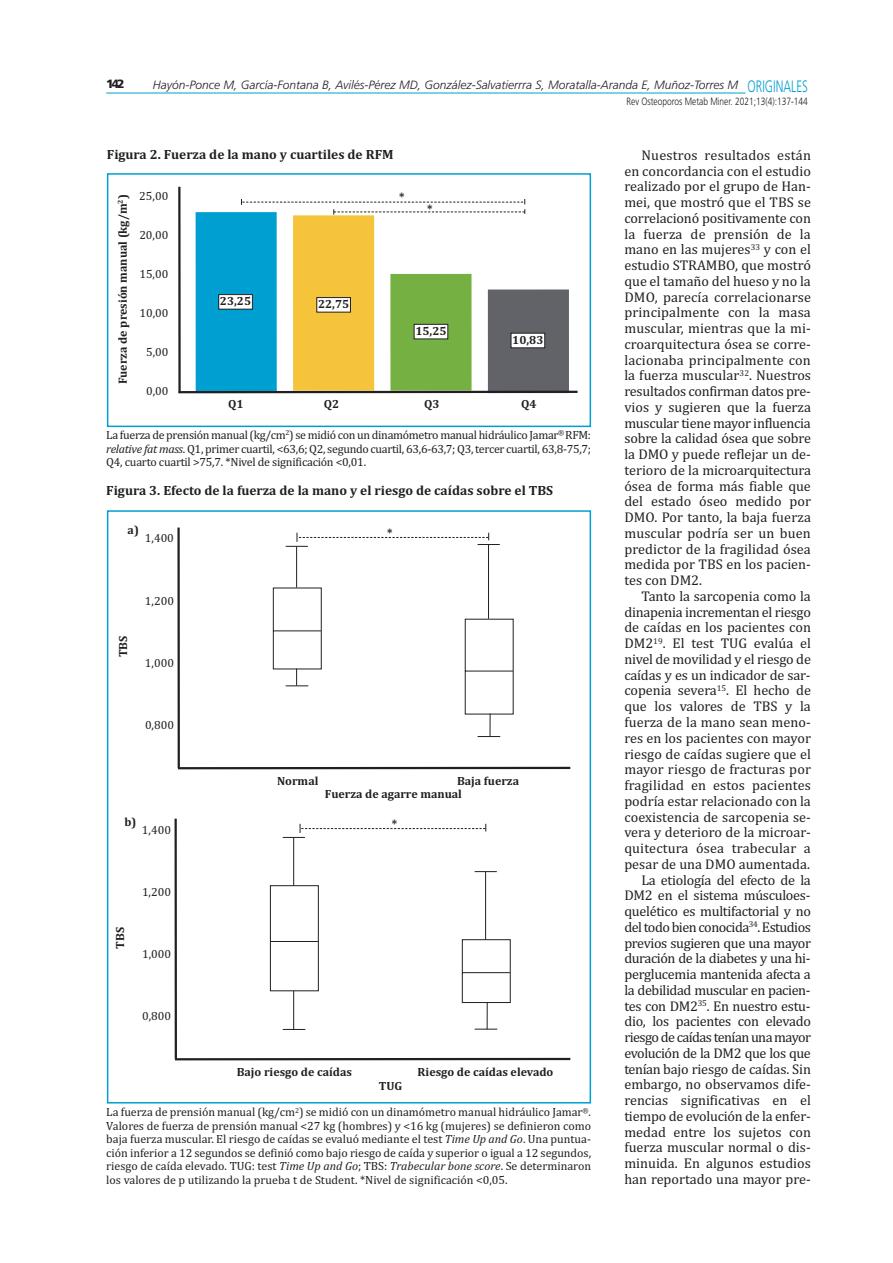
<style>
.page{position:relative;width:893px;height:1263px;background:#fff}
.page>*{position:absolute;margin:0;border:0;box-sizing:border-box;transform-origin:0 0}
.t1{font:300 16.5px "Frutiger";color:#009fd2;scale:.7 1}
.t2{font:14.25px/15.8px "Cambria";letter-spacing:-.01em;color:#231f20;text-align:justify}
.t3{font:700 13.5px "Cambria";color:#231f20}
.t4{font:12px/13.5px "Cambria";color:#231f20;text-align:justify}
.t5{font:700 12px/14px "Cambria";color:#231f20}
.t6{font:italic 300 12px "Frutiger";color:#231f20}
.t7{font:900 12px "Frutiger";color:#231f20}
.t8{font:300 10.5px "Frutiger";color:#231f20;scale:.8 1}
.s1{font-style:italic}
</style>
<div class="page">
<hr style="left:106px;top:93px;width:639px;height:1px;background:#009fd2">
<div style="left:107px;top:173px;width:484px;height:254px;border:2px solid #009fd2"></div>
<div style="left:107px;top:510px;width:484px;height:593px;border:2px solid #009fd2"></div>
<hr style="left:177px;top:527px;width:3px;height:241px;background:#231f20">
<hr style="left:178px;top:767px;width:392px;height:2px;background:#231f20">
<svg style="left:272px;top:533px;width:242px;height:204px"></svg>
<hr style="left:175px;top:819px;width:2px;height:240px;background:#231f20">
<hr style="left:175px;top:1058px;width:395px;height:2px;background:#231f20">
<svg style="left:269px;top:824px;width:242px;height:206px"></svg>
<hr style="left:178px;top:187px;width:3px;height:206px;background:#231f20">
<div style="left:196px;top:212px;width:81px;height:181px;background:#009fd2"></div>
<div style="left:219px;top:295px;width:33px;height:14px;background:#fff"></div>
<div style="left:218px;top:294px;width:35px;height:15px;border:1px solid #231f20"></div>
<div style="left:293px;top:215px;width:81px;height:176px;background:#f5c43b"></div>
<div style="left:317px;top:298px;width:33px;height:14px;background:#fff"></div>
<div style="left:316px;top:297px;width:35px;height:15px;border:1px solid #231f20"></div>
<div style="left:390px;top:274px;width:82px;height:117px;background:#74b042"></div>
<div style="left:414px;top:324px;width:34px;height:15px;background:#fff"></div>
<div style="left:414px;top:324px;width:34px;height:15px;border:1px solid #231f20"></div>
<div style="left:488px;top:289px;width:81px;height:104px;background:#616368"></div>
<div style="left:511px;top:333px;width:34px;height:15px;background:#fff"></div>
<hr style="left:179px;top:391px;width:399px;height:2px;background:#231f20">
<svg style="left:241px;top:199px;width:284px;height:16px"></svg>
<p class="t7" style="left:106px;top:79px;width:20px">142</p>
<p class="t6" style="left:153px;top:80px;width:587px">Hayón-Ponce M, García-Fontana B, Avilés-Pérez MD, González-Salvatierrra S, Moratalla-Aranda E, Muñoz-Torres M</p>
<p class="t8" style="left:627px;top:97px;width:228px">Rev Osteoporos Metab Miner. 2021;13(4):137-144</p>
<p class="t1" style="left:748px;top:79px;width:88px">ORIGINALES</p>
<p class="t3" style="left:107px;top:150px;width:288px">Figura 2. Fuerza de la mano y cuartiles de RFM</p>
<p class="t5" style="left:117px;top:384px;width:191px;rotate:-90deg">Fuerza de presión manual (kg/m<sup>2</sup>)</p>
<p class="t4" style="left:139px;top:191px;width:31px">25,00</p>
<p class="t4" style="left:139px;top:230px;width:31px">20,00</p>
<p class="t4" style="left:139px;top:269px;width:31px">15,00</p>
<p class="t4" style="left:139px;top:308px;width:31px">10,00</p>
<p class="t4" style="left:146px;top:347px;width:24px">5,00</p>
<p class="t4" style="left:146px;top:386px;width:24px">0,00</p>
<p class="t5" style="left:220px;top:295px;width:33px">23,25</p>
<p class="t5" style="left:318px;top:298px;width:33px">22,75</p>
<p class="t5" style="left:399px;top:191px;width:7px">*</p>
<p class="t5" style="left:427px;top:203px;width:7px">*</p>
<p class="t5" style="left:415px;top:325px;width:33px">15,25</p>
<p class="t5" style="left:512px;top:334px;width:33px">10,83</p>
<p class="t5" style="left:228px;top:398px;width:17px">Q1</p>
<p class="t5" style="left:324px;top:398px;width:17px">Q2</p>
<p class="t5" style="left:424px;top:398px;width:17px">Q3</p>
<p class="t5" style="left:521px;top:398px;width:17px">Q4</p>
<p class="t4" style="left:106px;top:429px;width:486px">La fuerza de prensión manual (kg/cm<sup>2</sup>) se midió con un dinamómetro manual hidráulico Jamar<sup>®</sup> RFM: <span class="s1">relative fat mass</span>. Q1, primer cuartil, &lt;63,6; Q2, segundo cuartil, 63,6‐63,7; Q3, tercer cuartil, 63,8‐75,7; Q4, cuarto cuartil &gt;75,7. *Nivel de significación &lt;0,01.</p>
<p class="t3" style="left:106px;top:486px;width:448px">Figura 3. Efecto de la fuerza de la mano y el riesgo de caídas sobre el TBS</p>
<p class="t4" style="left:145px;top:533px;width:31px">1,400</p>
<p class="t5" style="left:128px;top:525px;width:13px">a)</p>
<p class="t5" style="left:387px;top:527px;width:7px">*</p>
<p class="t5" style="left:117px;top:657px;width:23px;rotate:-90deg">TBS</p>
<p class="t4" style="left:145px;top:595px;width:31px">1,200</p>
<p class="t4" style="left:145px;top:657px;width:31px">1,000</p>
<p class="t4" style="left:145px;top:720px;width:31px">0,800</p>
<p class="t5" style="left:277px;top:775px;width:43px">Normal</p>
<p class="t5" style="left:325px;top:775px;width:196px;text-indent:132px">Baja fuerza<br>Fuerza de agarre manual</p>
<p class="t5" style="left:124px;top:816px;width:13px">b)</p>
<p class="t5" style="left:392px;top:818px;width:7px">*</p>
<p class="t4" style="left:142px;top:824px;width:31px">1,400</p>
<p class="t5" style="left:114px;top:948px;width:23px;rotate:-90deg">TBS</p>
<p class="t4" style="left:142px;top:886px;width:31px">1,200</p>
<p class="t4" style="left:142px;top:948px;width:31px">1,000</p>
<p class="t4" style="left:142px;top:1011px;width:31px">0,800</p>
<p class="t5" style="left:237px;top:1066px;width:117px">Bajo riesgo de caídas</p>
<p class="t5" style="left:418px;top:1066px;width:137px">Riesgo de caídas elevado</p>
<p class="t5" style="left:379px;top:1080px;width:25px">TUG</p>
<p class="t4" style="left:106px;top:1107px;width:486px">La fuerza de prensión manual (kg/cm<sup>2</sup>) se midió con un dinamómetro manual hidráulico Jamar<sup>®</sup>.<br>Valores de fuerza de prensión manual &lt;27 kg (hombres) y &lt;16 kg (mujeres) se definieron como baja fuerza muscular. El riesgo de caídas se evaluó mediante el test <span class="s1">Time Up and Go</span>. Una puntua‐ ción inferior a 12 segundos se definió como bajo riesgo de caída y superior o igual a 12 segundos, riesgo de caída elevado. TUG: test <span class="s1">Time Up and Go</span>; TBS: <span class="s1">Trabecular bone score</span>. Se determinaron los valores de p utilizando la prueba t de Student. *Nivel de significación &lt;0,05.</p>
<p class="t2" style="left:624px;top:149px;width:188px;text-indent:17px">Nuestros resultados están en concordancia con el estudio realizado por el grupo de Han‐ mei, que mostró que el TBS se correlacionó positivamente con la fuerza de prensión de la mano en las mujeres<sup>33</sup> y con el estudio STRAMBO, que mostró que el tamaño del hueso y no la DMO, parecía correlacionarse principalmente con la masa muscular, mientras que la mi‐ croarquitectura ósea se corre‐ lacionaba principalmente con la fuerza muscular<sup>32</sup>. Nuestros resultados confirman datos pre‐ vios y sugieren que la fuerza muscular tiene mayor influencia sobre la calidad ósea que sobre la DMO y puede reflejar un de‐ terioro de la microarquitectura ósea de forma más fiable que del estado óseo medido por DMO. Por tanto, la baja fuerza muscular podría ser un buen predictor de la fragilidad ósea medida por TBS en los pacien‐ tes con DM2.</p>
<p class="t2" style="left:624px;top:590px;width:188px;text-align:right">Tanto la sarcopenia como la dinapenia incrementan el riesgo de caídas en los pacientes con<br>DM2<sup>19</sup>. El test TUG evalúa el nivel de movilidad y el riesgo de caídas y es un indicador de sar‐ copenia severa<sup>15</sup>. El hecho de que los valores de TBS y la fuerza de la mano sean meno‐ res en los pacientes con mayor riesgo de caídas sugiere que el mayor riesgo de fracturas por fragilidad en estos pacientes podría estar relacionado con la coexistencia de sarcopenia se‐ vera y deterioro de la microar‐ quitectura ósea trabecular a pesar de una DMO aumentada.<br>La etiología del efecto de la<br>DM2 en el sistema músculoes‐ quelético es multifactorial y no del todo bien conocida<sup>34</sup>. Estudios previos sugieren que una mayor duración de la diabetes y una hi‐ perglucemia mantenida afecta a la debilidad muscular en pacien‐ tes con DM2<sup>35</sup>. En nuestro estu‐ dio, los pacientes con elevado riesgo de caídas tenían una mayor evolución de la DM2 que los que tenían bajo riesgo de caídas. Sin embargo, no observamos dife‐ rencias significativas en el tiempo de evolución de la enfer‐ medad entre los sujetos con fuerza muscular normal o dis‐ minuida. En algunos estudios han reportado una mayor pre‐</p>
</div>
